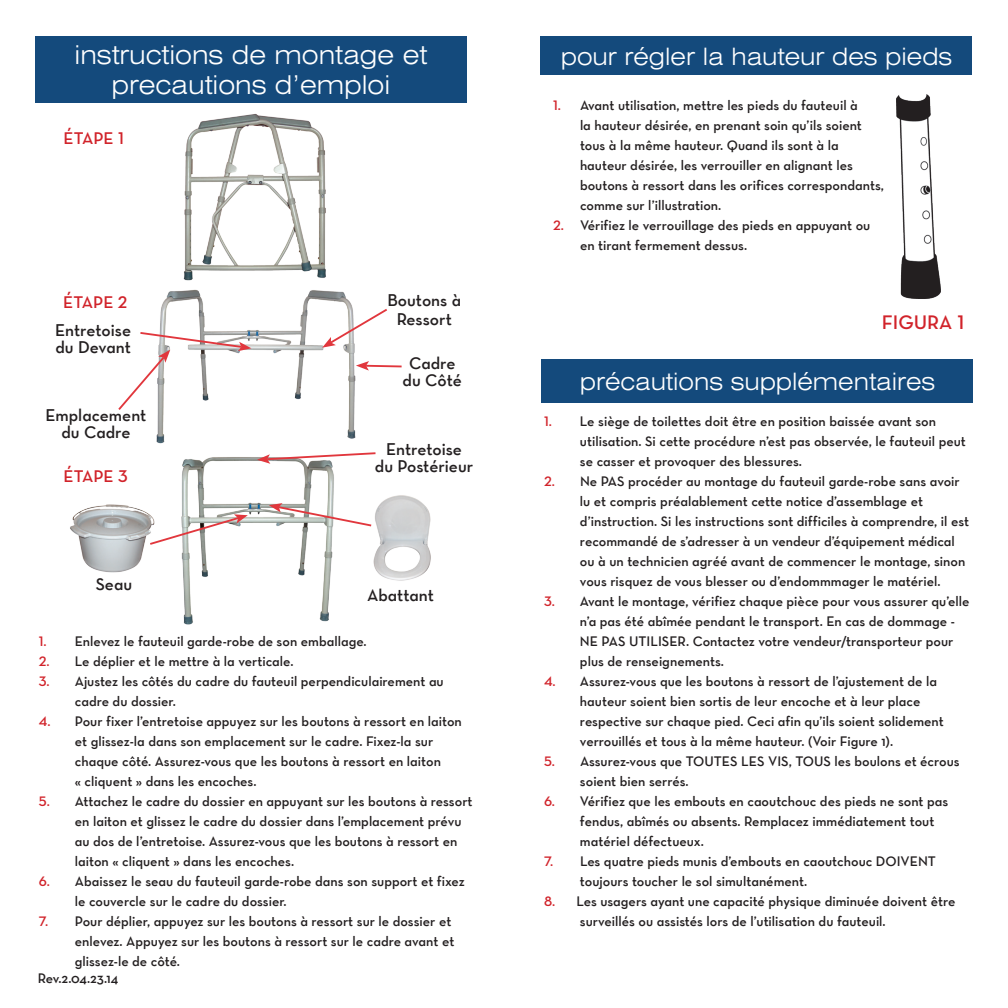
<style>
.page{position:relative;width:1008px;height:1008px;background:#fff}
.page>*{position:absolute;margin:0;border:0;box-sizing:border-box;transform-origin:0 0}
.t1{font:300 expanded 26px/30px "Swiss 721 BT";color:#fff;text-align:center}
.t2{font:300 expanded 24px "Swiss 721 BT";color:#fff}
.Copy_of_Normal{font:20px "Neutraface Text Demi Alt";color:#d1232a}
.Copy_of_Normal-2{font:17.2px/17.2px "Neutraface Text TT Demi Alt";color:#231f20;text-align:center}
.Copy_of_Normal-3{font:17.2px "Neutraface Text Demi Alt";color:#d1232a}
.Copy_of_Normal-4{font:14px/20px "Neutraface Text TT Demi Alt";color:#231f20}
.s1{font-family:"Neutraface Text Demi Alt";color:#d1232a}
</style>
<div class="page">
<div style="left:35px;top:36px;width:432px;height:66px;background:#144a7c"></div>
<img style="left:183px;top:114px;width:143px;height:167px">
<img style="left:156px;top:289px;width:200px;height:155px">
<img style="left:181px;top:457px;width:153px;height:168px">
<img style="left:70px;top:504px;width:79px;height:69px">
<img style="left:373px;top:495px;width:58px;height:86px">
<svg style="left:148px;top:514px;width:100px;height:32px"></svg>
<svg style="left:269px;top:503px;width:103px;height:25px"></svg>
<svg style="left:118px;top:331px;width:133px;height:81px"></svg>
<svg style="left:356px;top:361px;width:46px;height:10px"></svg>
<svg style="left:322px;top:307px;width:65px;height:41px"></svg>
<svg style="left:257px;top:452px;width:119px;height:12px"></svg>
<img style="left:896px;top:94px;width:45px;height:205px">
<div style="left:540px;top:36px;width:432px;height:39px;background:#144a7c"></div>
<div style="left:542px;top:360px;width:432px;height:43px;background:#144a7c"></div>
<p class="t1" style="left:75px;top:40px;width:354px">instructions de montage et precautions d’emploi</p>
<p class="Copy_of_Normal-3" style="left:64px;top:127px;width:62px">ÉTAPE 1</p>
<p class="Copy_of_Normal-3" style="left:63px;top:291px;width:65px">ÉTAPE 2</p>
<p class="Copy_of_Normal-2" style="left:55px;top:322px;width:77px">Entretoise</p>
<p class="Copy_of_Normal-2" style="left:55px;top:339px;width:77px">du Devant</p>
<p class="Copy_of_Normal-2" style="left:46px;top:407px;width:102px">Emplacement du Cadre</p>
<p class="Copy_of_Normal-3" style="left:64px;top:466px;width:66px">ÉTAPE 3</p>
<p class="Copy_of_Normal-2" style="left:96px;top:576px;width:38px">Seau</p>
<p class="Copy_of_Normal-2" style="left:387px;top:291px;width:75px;line-height:19px">Boutons à<br>Ressort</p>
<p class="Copy_of_Normal-2" style="left:409px;top:355px;width:48px">Cadre</p>
<p class="Copy_of_Normal-2" style="left:403px;top:372px;width:61px">du Côté</p>
<p class="Copy_of_Normal-2" style="left:386px;top:440px;width:77px">Entretoise</p>
<p class="Copy_of_Normal-2" style="left:375px;top:457px;width:100px">du Postérieur</p>
<p class="Copy_of_Normal-2" style="left:367px;top:587px;width:69px">Abattant</p>
<p class="Copy_of_Normal-4" style="left:39px;top:631px;width:329px"><span class="s1">1.</span> Enlevez le fauteuil garde-robe de son emballage.</p>
<p class="Copy_of_Normal-4" style="left:39px;top:651px;width:256px"><span class="s1">2.</span> Le déplier et le mettre à la verticale.</p>
<p class="Copy_of_Normal-4" style="left:39px;top:671px;width:406px"><span class="s1">3.</span> Ajustez les côtés du cadre du fauteuil perpendiculairement au</p>
<p class="Copy_of_Normal-4" style="left:75px;top:691px;width:102px">cadre du dossier.</p>
<p class="Copy_of_Normal-4" style="left:39px;top:711px;width:425px;text-align:center"><span class="s1">4.</span> Pour fixer l’entretoise appuyez sur les boutons à ressort en laiton et glissez-la dans son emplacement sur le cadre. Fixez-la sur</p>
<p class="Copy_of_Normal-4" style="left:75px;top:751px;width:368px">chaque côté. Assurez-vous que les boutons à ressort en laiton</p>
<p class="Copy_of_Normal-4" style="left:75px;top:771px;width:183px">« cliquent » dans les encoches.</p>
<p class="Copy_of_Normal-4" style="left:75px;top:791px;width:399px;text-indent:-36px"><span class="s1">5.</span> Attachez le cadre du dossier en appuyant sur les boutons à ressort en laiton et glissez le cadre du dossier dans l’emplacement prévu au dos de l’entretoise. Assurez-vous que les boutons à ressort en laiton « cliquent » dans les encoches.</p>
<p class="Copy_of_Normal-4" style="left:39px;top:871px;width:428px"><span class="s1">6.</span> Abaissez le seau du fauteuil garde-robe dans son support et fixez</p>
<p class="Copy_of_Normal-4" style="left:75px;top:891px;width:213px">le couvercle sur le cadre du dossier.</p>
<p class="Copy_of_Normal-4" style="left:75px;top:911px;width:381px;text-indent:-36px"><span class="s1">7.</span> Pour déplier, appuyez sur les boutons à ressort sur le dossier et enlevez. Appuyez sur les boutons à ressort sur le cadre avant et glissez-le de côté.</p>
<p class="Copy_of_Normal-4" style="left:38px;top:968px;width:82px">Rev.2.04.23.14</p>
<p class="t2" style="left:561px;top:42px;width:393px">pour régler la hauteur des pieds</p>
<p class="Copy_of_Normal-4" style="left:580px;top:95px;width:305px;text-indent:-27px"><span class="s1">1.</span> Avant utilisation, mettre les pieds du fauteuil à<br>la hauteur désirée, en prenant soin qu’ils soient tous à la même hauteur. Quand ils sont à la hauteur désirée, les verrouiller en alignant les boutons à ressort dans les orifices correspondants, comme sur l’illustration.</p>
<p class="Copy_of_Normal-4" style="left:580px;top:215px;width:292px;text-indent:-27px"><span class="s1">2.</span> Vérifiez le verrouillage des pieds en appuyant ou en tirant fermement dessus.</p>
<p class="Copy_of_Normal" style="left:882px;top:310px;width:84px">FIGURA 1</p>
<p class="t2" style="left:580px;top:368px;width:357px">précautions supplémentaires</p>
<p class="Copy_of_Normal-4" style="left:580px;top:412px;width:387px;text-indent:-36px"><span class="s1">1.</span> Le siège de toilettes doit être en position baissée avant son utilisation. Si cette procédure n’est pas observée, le fauteuil peut se casser et provoquer des blessures.</p>
<p class="Copy_of_Normal-4" style="left:580px;top:472px;width:391px;text-indent:-36px"><span class="s1">2.</span> Ne PAS procéder au montage du fauteuil garde-robe sans avoir lu et compris préalablement cette notice d’assemblage et d’instruction. Si les instructions sont difficiles à comprendre, il est recommandé de s’adresser à un vendeur d’équipement médical ou à un technicien agréé avant de commencer le montage, sinon vous risquez de vous blesser ou d’endommmager le matériel.</p>
<p class="Copy_of_Normal-4" style="left:580px;top:592px;width:391px;text-indent:-36px"><span class="s1">3.</span> Avant le montage, vérifiez chaque pièce pour vous assurer qu’elle n’a pas été abîmée pendant le transport. En cas de dommage - NE PAS UTILISER. Contactez votre vendeur/transporteur pour plus de renseignements.</p>
<p class="Copy_of_Normal-4" style="left:580px;top:672px;width:365px;text-indent:-36px"><span class="s1">4.</span> Assurez-vous que les boutons à ressort de l’ajustement de la hauteur soient bien sortis de leur encoche et à leur place respective sur chaque pied. Ceci afin qu’ils soient solidement verrouillés et tous à la même hauteur. (Voir Figure 1).</p>
<p class="Copy_of_Normal-4" style="left:580px;top:752px;width:381px;text-indent:-36px"><span class="s1">5.</span> Assurez-vous que TOUTES LES VIS, TOUS les boulons et écrous soient bien serrés.</p>
<p class="Copy_of_Normal-4" style="left:580px;top:792px;width:370px;text-indent:-36px"><span class="s1">6.</span> Vérifiez que les embouts en caoutchouc des pieds ne sont pas fendus, abîmés ou absents. Remplacez immédiatement tout matériel défectueux.</p>
<p class="Copy_of_Normal-4" style="left:580px;top:852px;width:358px;text-indent:-36px"><span class="s1">7.</span> Les quatre pieds munis d’embouts en caoutchouc DOIVENT toujours toucher le sol simultanément.</p>
<p class="Copy_of_Normal-4" style="left:580px;top:892px;width:377px;text-indent:-36px"><span class="s1">8.</span> Les usagers ayant une capacité physique diminuée doivent être surveillés ou assistés lors de l’utilisation du fauteuil.</p>
</div>
